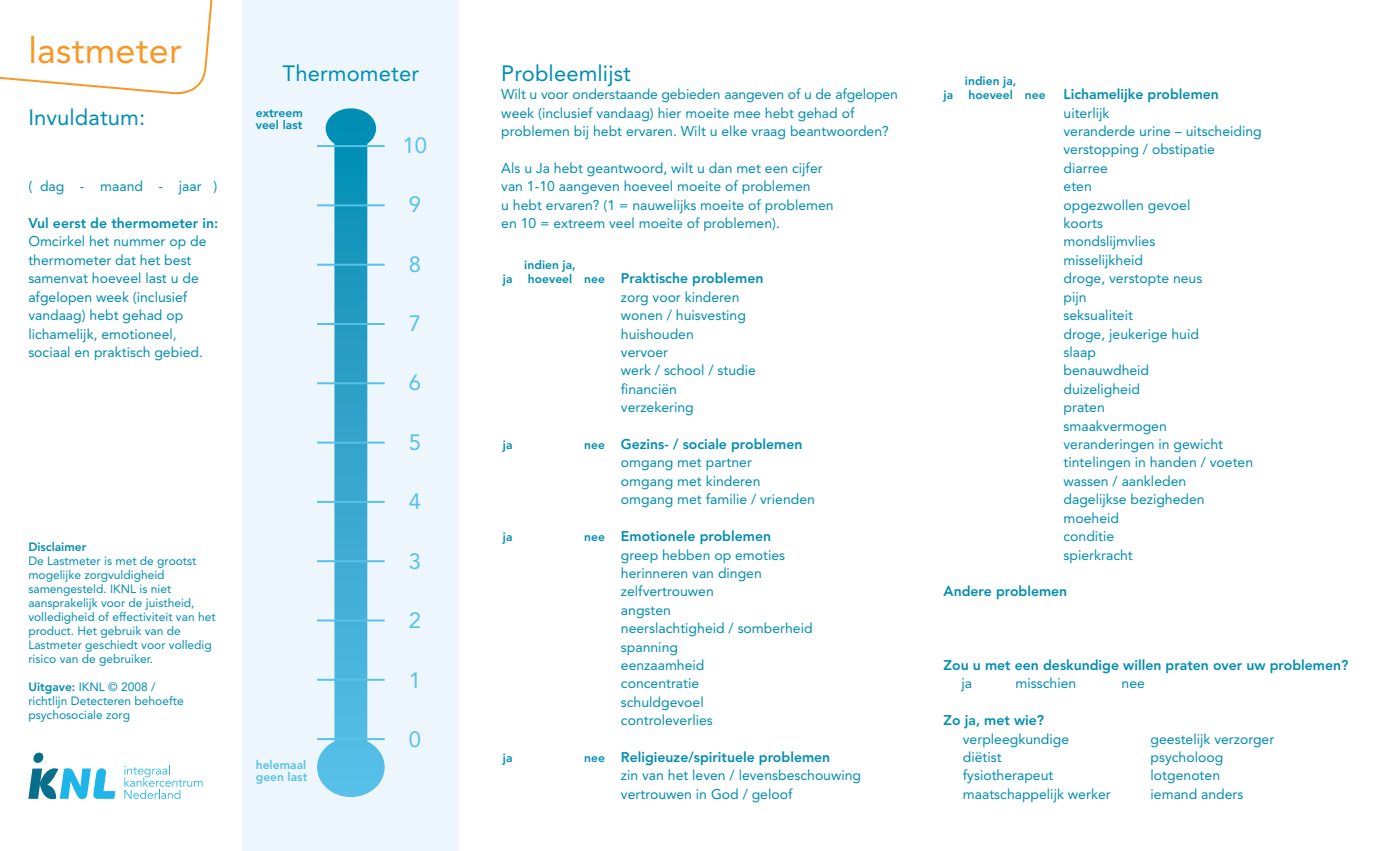
<style>
.page{position:relative;width:1378px;height:851px;background:#fff}
.page>*{position:absolute;margin:0;border:0;box-sizing:border-box;transform-origin:0 0}
.t1{font:36px "Avenir LT";letter-spacing:.005em;color:#f89725}
.t2{font:22px "Avenir LT";letter-spacing:.005em;color:#008db3}
.t3{font:22px "Avenir LT";color:#57c1e9}
.t4{font:14px/18.4px "Avenir LT";color:#008db3}
.t5{font:800 14px "Avenir LT";color:#008db3}
.t6{font:12px/14px "Avenir LT";color:#008db3}
.t7{font:800 12px/12px "Avenir LT";letter-spacing:.005em;color:#008db3}
.t8{font:800 12px/12px "Avenir LT";letter-spacing:.005em;color:#57c1e9}
.s1{font-weight:800}
</style>
<div class="page">
<div style="left:243px;top:0;width:216px;height:850px;background:#edf6fc"></div>
<svg style="left:0;top:0;width:213px;height:95px"></svg>
<svg style="left:317px;top:108px;width:68px;height:689px"></svg>
<hr style="left:317px;top:145px;width:68px;height:2px;background:#57c1e9">
<hr style="left:317px;top:204px;width:68px;height:2px;background:#57c1e9">
<hr style="left:317px;top:264px;width:68px;height:2px;background:#57c1e9">
<hr style="left:317px;top:323px;width:68px;height:2px;background:#57c1e9">
<hr style="left:317px;top:382px;width:68px;height:2px;background:#57c1e9">
<hr style="left:317px;top:441px;width:68px;height:2px;background:#57c1e9">
<hr style="left:317px;top:501px;width:68px;height:2px;background:#57c1e9">
<hr style="left:317px;top:560px;width:68px;height:2px;background:#57c1e9">
<hr style="left:317px;top:619px;width:68px;height:2px;background:#57c1e9">
<hr style="left:317px;top:678px;width:68px;height:2px;background:#57c1e9">
<hr style="left:317px;top:738px;width:68px;height:2px;background:#57c1e9">
<svg style="left:33px;top:752px;width:11px;height:10px"></svg>
<svg style="left:28px;top:768px;width:87px;height:31px"></svg>
<svg style="left:124px;top:765px;width:79px;height:33px"></svg>
<p class="t1" style="left:28px;top:29px;width:155px">lastmeter</p>
<p class="t2" style="left:28px;top:104px;width:118px">Invuldatum:</p>
<p class="t4" style="left:28px;top:177px;width:190px">( dag - maand - jaar )</p>
<p class="t4" style="left:28px;top:214px;width:192px"><span class="s1">Vul eerst de thermometer in:<br></span>Omcirkel het nummer op de thermometer dat het best samenvat hoeveel last u de afgelopen week (inclusief vandaag) hebt gehad op lichamelijk, emotioneel, sociaal en praktisch gebied.</p>
<p class="t7" style="left:28px;top:540px;width:60px">Disclaimer</p>
<p class="t6" style="left:28px;top:553px;width:189px">De Lastmeter is met de grootst mogelijke zorgvuldigheid samengesteld. IKNL is niet aansprakelijk voor de juistheid, volledigheid of effectiviteit van het product. Het gebruik van de<br>Lastmeter geschiedt voor volledig risico van de gebruiker.</p>
<p class="t6" style="left:28px;top:679px;width:157px"><span class="s1">Uitgave:</span> IKNL © 2008 / richtlijn Detecteren behoefte psychosociale zorg</p>
<p class="t2" style="left:283px;top:60px;width:138px">Thermometer</p>
<p class="t7" style="left:256px;top:107px;width:49px">extreem veel last</p>
<p class="t3" style="left:402px;top:132px;width:26px">10</p>
<p class="t3" style="left:409px;top:192px;width:14px">9</p>
<p class="t3" style="left:409px;top:251px;width:14px">8</p>
<p class="t3" style="left:409px;top:310px;width:14px">7</p>
<p class="t3" style="left:409px;top:370px;width:14px">6</p>
<p class="t3" style="left:409px;top:429px;width:14px">5</p>
<p class="t3" style="left:409px;top:489px;width:14px">4</p>
<p class="t3" style="left:409px;top:548px;width:14px">3</p>
<p class="t3" style="left:409px;top:607px;width:14px">2</p>
<p class="t3" style="left:409px;top:667px;width:14px">1</p>
<p class="t8" style="left:256px;top:758px;width:53px">helemaal geen last</p>
<p class="t3" style="left:409px;top:726px;width:14px">0</p>
<p class="t2" style="left:501px;top:60px;width:131px">Probleemlijst</p>
<p class="t4" style="left:501px;top:85px;width:398px">Wilt u voor onderstaande gebieden aangeven of u de afgelopen week (inclusief vandaag) hier moeite mee hebt gehad of problemen bij hebt ervaren. Wilt u elke vraag beantwoorden?</p>
<p class="t4" style="left:501px;top:159px;width:334px">Als u Ja hebt geantwoord, wilt u dan met een cijfer van 1-10 aangeven hoeveel moeite of problemen<br>u hebt ervaren? (1 = nauwelijks moeite of problemen en 10 = extreem veel moeite of problemen).</p>
<p class="t7" style="left:503px;top:273px;width:11px">ja</p>
<p class="t7" style="left:524px;top:258px;width:53px">indien ja,</p>
<p class="t7" style="left:528px;top:272px;width:46px">hoeveel</p>
<p class="t7" style="left:584px;top:273px;width:22px">nee</p>
<p class="t7" style="left:503px;top:439px;width:11px">ja</p>
<p class="t7" style="left:503px;top:531px;width:11px">ja</p>
<p class="t7" style="left:584px;top:439px;width:22px">nee</p>
<p class="t7" style="left:584px;top:531px;width:22px">nee</p>
<p class="t7" style="left:503px;top:751px;width:11px">ja</p>
<p class="t7" style="left:584px;top:751px;width:22px">nee</p>
<p class="t5" style="left:621px;top:270px;width:144px">Praktische problemen</p>
<p class="t4" style="left:621px;top:288px;width:120px">zorg voor kinderen</p>
<p class="t4" style="left:621px;top:306px;width:127px">wonen / huisvesting</p>
<p class="t4" style="left:621px;top:324px;width:74px">huishouden</p>
<p class="t4" style="left:621px;top:343px;width:49px">vervoer</p>
<p class="t4" style="left:621px;top:361px;width:136px">werk / school / studie</p>
<p class="t4" style="left:621px;top:380px;width:58px">financiën</p>
<p class="t4" style="left:621px;top:398px;width:74px">verzekering</p>
<p class="t5" style="left:621px;top:436px;width:183px">Gezins- / sociale problemen</p>
<p class="t4" style="left:621px;top:453px;width:132px">omgang met partner</p>
<p class="t4" style="left:621px;top:472px;width:141px">omgang met kinderen</p>
<p class="t4" style="left:621px;top:490px;width:195px">omgang met familie / vrienden</p>
<p class="t5" style="left:621px;top:528px;width:152px">Emotionele problemen</p>
<p class="t4" style="left:621px;top:545px;width:166px">greep hebben op emoties</p>
<p class="t4" style="left:621px;top:564px;width:142px">herinneren van dingen</p>
<p class="t4" style="left:621px;top:582px;width:94px">zelfvertrouwen</p>
<p class="t4" style="left:621px;top:600px;width:52px">angsten</p>
<p class="t4" style="left:621px;top:619px;width:193px">neerslachtigheid / somberheid</p>
<p class="t4" style="left:621px;top:637px;width:59px">spanning</p>
<p class="t4" style="left:621px;top:656px;width:85px">eenzaamheid</p>
<p class="t4" style="left:621px;top:674px;width:80px">concentratie</p>
<p class="t4" style="left:621px;top:692px;width:84px">schuldgevoel</p>
<p class="t4" style="left:621px;top:711px;width:93px">controleverlies</p>
<p class="t5" style="left:621px;top:748px;width:211px">Religieuze/spirituele problemen</p>
<p class="t4" style="left:621px;top:766px;width:242px">zin van het leven / levensbeschouwing</p>
<p class="t4" style="left:621px;top:784px;width:173px">vertrouwen in God / geloof</p>
<p class="t7" style="left:965px;top:75px;width:53px">indien ja,</p>
<p class="t7" style="left:968px;top:89px;width:46px">hoeveel</p>
<p class="t5" style="left:1063px;top:86px;width:157px">Lichamelijke problemen</p>
<p class="t4" style="left:1063px;top:104px;width:47px">uiterlijk</p>
<p class="t4" style="left:1063px;top:122px;width:200px">veranderde urine – uitscheiding</p>
<p class="t4" style="left:1063px;top:140px;width:153px">verstopping / obstipatie</p>
<p class="t4" style="left:1063px;top:159px;width:46px">diarree</p>
<p class="t4" style="left:1063px;top:177px;width:30px">eten</p>
<p class="t4" style="left:1063px;top:196px;width:128px">opgezwollen gevoel</p>
<p class="t4" style="left:1063px;top:214px;width:41px">koorts</p>
<p class="t4" style="left:1063px;top:232px;width:93px">mondslijmvlies</p>
<p class="t4" style="left:1063px;top:251px;width:81px">misselijkheid</p>
<p class="t4" style="left:1063px;top:269px;width:140px">droge, verstopte neus</p>
<p class="t4" style="left:1063px;top:288px;width:25px">pijn</p>
<p class="t4" style="left:1063px;top:306px;width:71px">seksualiteit</p>
<p class="t4" style="left:1063px;top:324px;width:137px">droge, jeukerige huid</p>
<p class="t4" style="left:1063px;top:343px;width:34px">slaap</p>
<p class="t4" style="left:1063px;top:361px;width:87px">benauwdheid</p>
<p class="t4" style="left:1063px;top:380px;width:78px">duizeligheid</p>
<p class="t4" style="left:1063px;top:398px;width:43px">praten</p>
<p class="t4" style="left:1063px;top:416px;width:105px">smaakvermogen</p>
<p class="t4" style="left:1063px;top:435px;width:161px">veranderingen in gewicht</p>
<p class="t4" style="left:1063px;top:453px;width:191px">tintelingen in handen / voeten</p>
<p class="t4" style="left:1063px;top:472px;width:124px">wassen / aankleden</p>
<p class="t4" style="left:1063px;top:490px;width:143px">dagelijkse bezigheden</p>
<p class="t4" style="left:1063px;top:508px;width:57px">moeheid</p>
<p class="t4" style="left:1063px;top:527px;width:52px">conditie</p>
<p class="t4" style="left:1063px;top:545px;width:71px">spierkracht</p>
<p class="t5" style="left:943px;top:583px;width:125px">Andere problemen</p>
<p class="t7" style="left:943px;top:89px;width:11px">ja</p>
<p class="t7" style="left:1025px;top:89px;width:22px">nee</p>
<p class="t5" style="left:943px;top:656px;width:406px">Zou u met een deskundige willen praten over uw problemen?</p>
<p class="t4" style="left:961px;top:674px;width:12px">ja</p>
<p class="t4" style="left:1015px;top:674px;width:62px">misschien</p>
<p class="t4" style="left:1121px;top:674px;width:25px">nee</p>
<p class="t5" style="left:943px;top:712px;width:102px">Zo ja, met wie?</p>
<p class="t4" style="left:963px;top:729px;width:108px">verpleegkundige</p>
<p class="t4" style="left:963px;top:748px;width:40px">diëtist</p>
<p class="t4" style="left:963px;top:766px;width:92px">fysiotherapeut</p>
<p class="t4" style="left:963px;top:784px;width:149px">maatschappelijk werker</p>
<p class="t4" style="left:1150px;top:729px;width:125px">geestelijk verzorger</p>
<p class="t4" style="left:1150px;top:748px;width:74px">psycholoog</p>
<p class="t4" style="left:1150px;top:766px;width:71px">lotgenoten</p>
<p class="t4" style="left:1150px;top:784px;width:94px">iemand anders</p>
</div>
